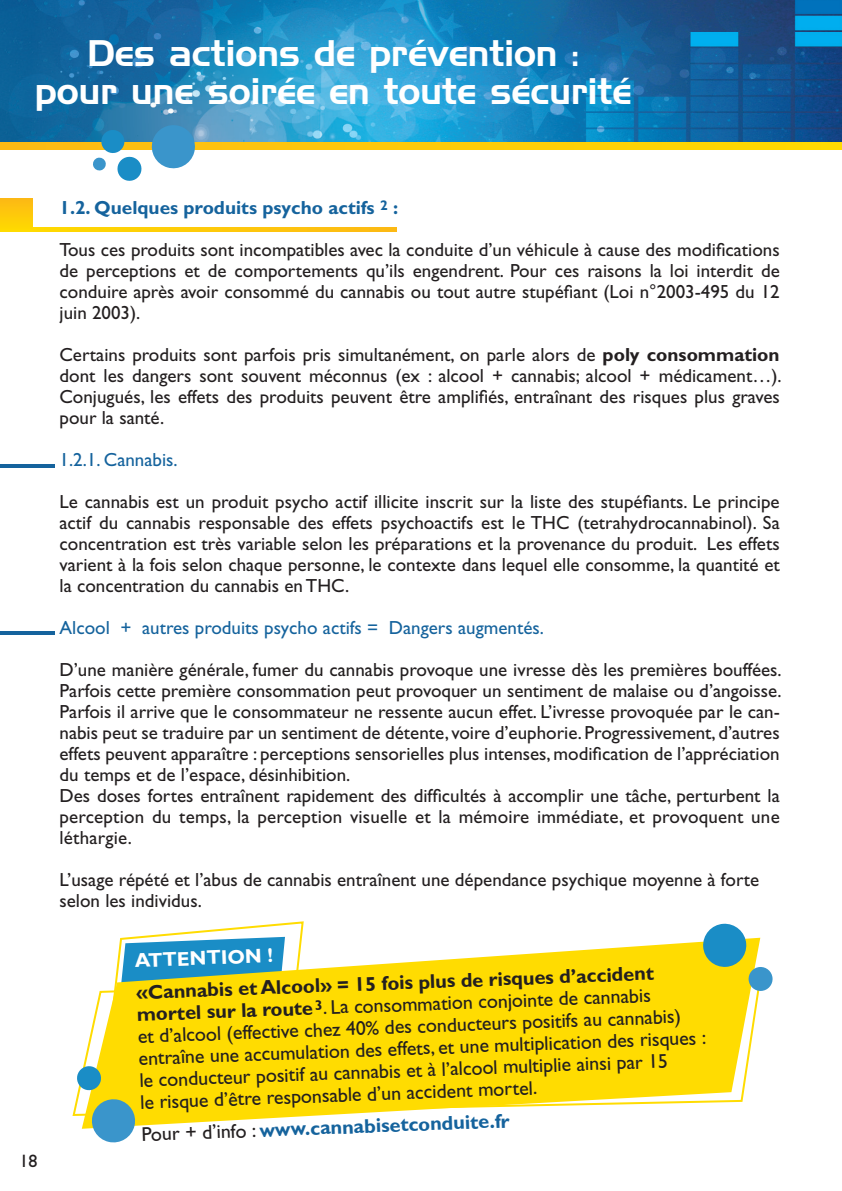
<style>
.page{position:relative;width:842px;height:1191px;background:#fff}
.page>*{position:absolute;margin:0;border:0;box-sizing:border-box;transform-origin:0 0}
.t1{font:36px/38px "Handel Gothic BT";color:#fff;text-align:center}
.t2{font:20px/22px "Gill Sans Std";color:#231f20}
.t3{font:700 20px "Gill Sans Std";color:#15639d}
.t4{font:700 20px "Gill Sans Std";color:#fff}
.t5{font:19px/21px "Gill Sans Std";color:#231f20;text-align:justify}
.t6{font:19px "Gill Sans Std";color:#15639d}
.t7{font:700 19px "Gill Sans Std";color:#15639d}
.t8{font:18px "Gill Sans Std";color:#231f20}
.s1{font-weight:700}
.s2{font-weight:400;color:#231f20}
</style>
<div class="page">
<img style="left:0;top:0;width:842px;height:143px">
<svg style="left:33px;top:228px;width:364px;height:3px"></svg>
<hr style="left:0;top:464px;width:55px;height:3px;background:#15639d">
<svg style="left:0;top:631px;width:55px;height:3px"></svg>
<svg style="left:132px;top:921px;width:172px;height:16px"></svg>
<svg style="left:82px;top:937px;width:678px;height:191px"></svg>
<svg style="left:72px;top:968px;width:688px;height:149px"></svg>
<svg style="left:90px;top:1097px;width:47px;height:46px"></svg>
<svg style="left:76px;top:1065px;width:26px;height:26px"></svg>
<svg style="left:702px;top:923px;width:45px;height:44px"></svg>
<div style="left:748px;top:966px;width:25px;height:25px;background:#3a95cb;border-radius:50%"></div>
<svg style="left:0;top:143px;width:842px;height:6px"></svg>
<svg style="left:149px;top:123px;width:48px;height:46px"></svg>
<svg style="left:92px;top:129px;width:51px;height:52px"></svg>
<svg style="left:0;top:198px;width:33px;height:33px"></svg>
<h1 class="t1" style="left:35px;top:34px;width:598px">Des actions de prévention :<br>pour une soirée en toute sécurité</h1>
<p class="t7" style="left:60px;top:196px;width:340px">1.2. Quelques produits psycho actifs <sup>2</sup> :</p>
<p class="t5" style="left:60px;top:239px;width:722px">Tous ces produits sont incompatibles avec la conduite d’un véhicule à cause des modifications de perceptions et de comportements qu’ils engendrent. Pour ces raisons la loi interdit de conduire après avoir consommé du cannabis ou tout autre stupéfiant (Loi n°2003-495 du 12 juin 2003).</p>
<p class="t5" style="left:60px;top:344px;width:724px">Certains produits sont parfois pris simultanément, on parle alors de <span class="s1">poly consommation </span>dont les dangers sont souvent méconnus (ex : alcool + cannabis; alcool + médicament…).<br>Conjugués, les effets des produits peuvent être amplifiés, entraînant des risques plus graves pour la santé.</p>
<p class="t6" style="left:60px;top:449px;width:120px">1.2.1. Cannabis.</p>
<p class="t5" style="left:60px;top:491px;width:722px">Le cannabis est un produit psycho actif illicite inscrit sur la liste des stupéfiants. Le principe actif du cannabis responsable des effets psychoactifs est le THC (tetrahydrocannabinol). Sa concentration est très variable selon les préparations et la provenance du produit. Les effets varient à la fois selon chaque personne, le contexte dans lequel elle consomme, la quantité et la concentration du cannabis en THC.</p>
<p class="t6" style="left:60px;top:617px;width:486px">Alcool + autres produits psycho actifs = Dangers augmentés.</p>
<p class="t5" style="left:60px;top:659px;width:724px;text-align:left">D’une manière générale, fumer du cannabis provoque une ivresse dès les premières bouffées.<br>Parfois cette première consommation peut provoquer un sentiment de malaise ou d’angoisse.<br>Parfois il arrive que le consommateur ne ressente aucun effet. L’ivresse provoquée par le can&shy;nabis peut se traduire par un sentiment de détente, voire d’euphorie. Progressivement, d’autres effets peuvent apparaître : perceptions sensorielles plus intenses, modification de l’appréciation du temps et de l’espace, désinhibition.<br>Des doses fortes entraînent rapidement des difficultés à accomplir une tâche, perturbent la perception du temps, la perception visuelle et la mémoire immédiate, et provoquent une léthargie.</p>
<p class="t5" style="left:60px;top:869px;width:701px">L’usage répété et l’abus de cannabis entraînent une dépendance psychique moyenne à forte selon les individus.</p>
<p class="t8" style="left:20px;top:1150px;width:19px">18</p>
<p class="t4" style="left:135px;top:948px;width:139px;rotate:-2deg">ATTENTION !</p>
<p class="t2" style="left:136px;top:980px;width:569px;rotate:-2deg"><span class="s1">«Cannabis et Alcool» = 15 fois plus de risques d’accident mortel sur la route</span><sup>3</sup>. La consommation conjointe de cannabis<br>et d’alcool (effective chez 40% des conducteurs positifs au cannabis) entraîne une accumulation des effets, et une multiplication des risques : le conducteur positif au cannabis et à l’alcool multiplie ainsi par 15<br>le risque d’être responsable d’un accident mortel.</p>
<p class="t3" style="left:141px;top:1121px;width:370px;rotate:-2deg"><span class="s2">Pour + d’info :</span> www.cannabisetconduite.fr</p>
</div>
